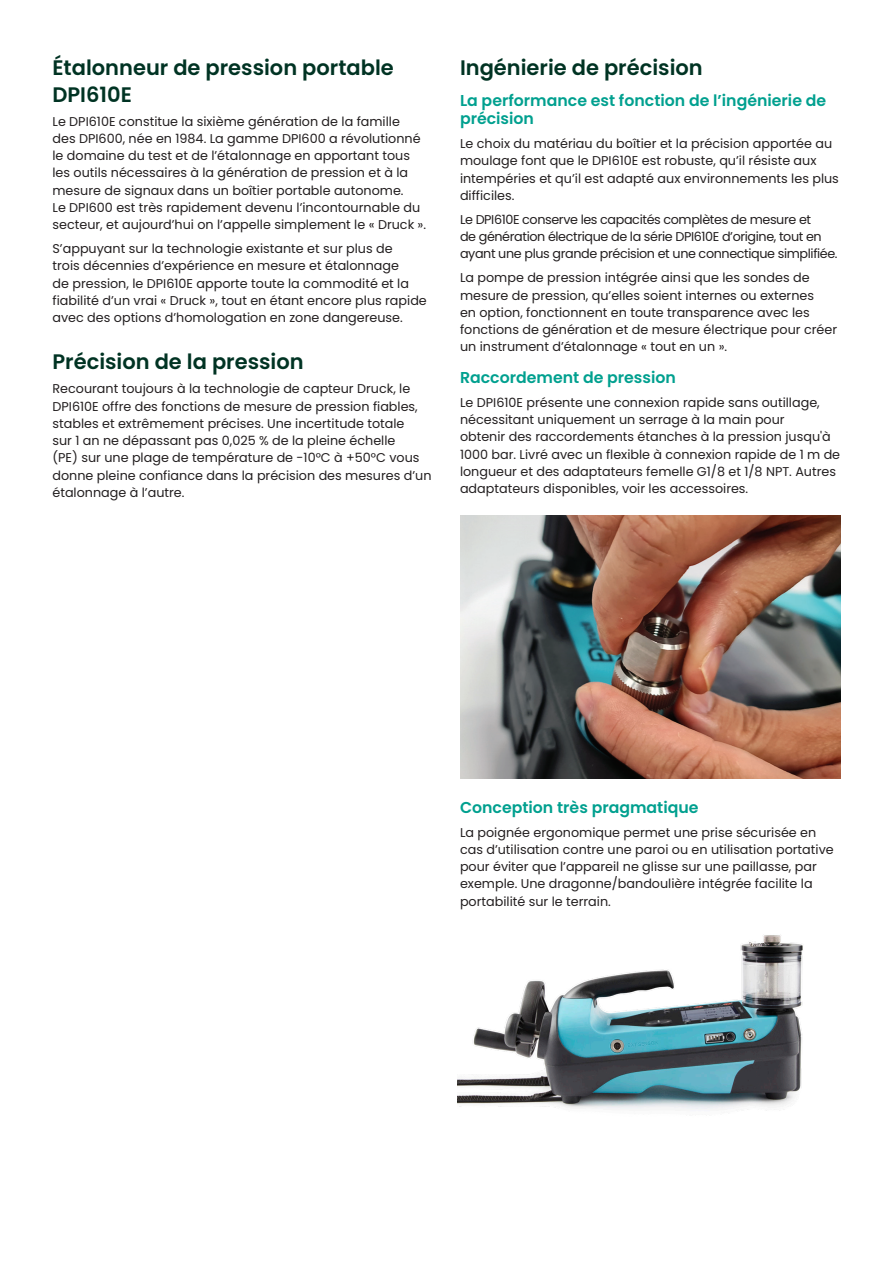
<style>
.page{position:relative;width:893px;height:1263px;background:#fff}
.page>*{position:absolute;margin:0;border:0;box-sizing:border-box;transform-origin:0 0}
.t1{font:600 21px/27px "Poppins";color:#003323}
.t2{font:600 15.75px/18px "Poppins";color:#00a08f}
.t3{font:12.75px/17.2px "Poppins";color:#231f20}
.t4{font:12.75px/17.2px "Poppins";letter-spacing:-.03em;color:#231f20}
</style>
<div class="page">
<img style="left:460px;top:516px;width:380px;height:263px">
<img style="left:458px;top:935px;width:345px;height:176px">
<h1 class="t1" style="left:52px;top:54px;width:343px">Étalonneur de pression portable<br>DPI610E</h1>
<p class="t3" style="left:52px;top:113px;width:375px">Le DPI610E constitue la sixième génération de la famille des DPI600, née en 1984. La gamme DPI600 a révolutionné le domaine du test et de l’étalonnage en apportant tous les outils nécessaires à la génération de pression et à la mesure de signaux dans un boîtier portable autonome.<br>Le DPI600 est très rapidement devenu l’incontournable du secteur, et aujourd’hui on l’appelle simplement le « Druck ».</p>
<p class="t3" style="left:52px;top:240px;width:376px">S’appuyant sur la technologie existante et sur plus de<br>trois décennies d’expérience en mesure et étalonnage<br>de pression, le DPI610E apporte toute la commodité et la fiabilité d’un vrai « Druck », tout en étant encore plus rapide avec des options d’homologation en zone dangereuse.</p>
<h1 class="t1" style="left:52px;top:349px;width:253px">Précision de la pression</h1>
<p class="t3" style="left:52px;top:380px;width:381px">Recourant toujours à la technologie de capteur Druck, le DPI610E offre des fonctions de mesure de pression fiables, stables et extrêmement précises. Une incertitude totale<br>sur 1 an ne dépassant pas 0,025 % de la pleine échelle<br>(PE) sur une plage de température de -10°C à +50°C vous donne pleine confiance dans la précision des mesures d’un étalonnage à l’autre.</p>
<h1 class="t1" style="left:460px;top:54px;width:244px">Ingénierie de précision</h1>
<p class="t2" style="left:460px;top:92px;width:368px">La performance est fonction de l’ingénierie de précision</p>
<p class="t3" style="left:460px;top:135px;width:380px">Le choix du matériau du boîtier et la précision apportée au moulage font que le DPI610E est robuste, qu’il résiste aux intempéries et qu’il est adapté aux environnements les plus difficiles.</p>
<p class="t4" style="left:460px;top:211px;width:379px">Le DPI610E conserve les capacités complètes de mesure et<br>de génération électrique de la série DPI610E d’origine, tout en ayant une plus grande précision et une connectique simplifiée.</p>
<p class="t3" style="left:460px;top:269px;width:379px">La pompe de pression intégrée ainsi que les sondes de mesure de pression, qu’elles soient internes ou externes<br>en option, fonctionnent en toute transparence avec les fonctions de génération et de mesure électrique pour créer un instrument d’étalonnage « tout en un ».</p>
<p class="t2" style="left:460px;top:368px;width:217px">Raccordement de pression</p>
<p class="t3" style="left:460px;top:394px;width:382px">Le DPI610E présente une connexion rapide sans outillage, nécessitant uniquement un serrage à la main pour<br>obtenir des raccordements étanches à la pression jusqu'à 1000 bar. Livré avec un flexible à connexion rapide de 1 m de longueur et des adaptateurs femelle G1/8 et 1/8 NPT. Autres adaptateurs disponibles, voir les accessoires.</p>
<p class="t2" style="left:460px;top:798px;width:240px">Conception très pragmatique</p>
<p class="t3" style="left:460px;top:824px;width:375px">La poignée ergonomique permet une prise sécurisée en cas d’utilisation contre une paroi ou en utilisation portative pour éviter que l’appareil ne glisse sur une paillasse, par exemple. Une dragonne/bandoulière intégrée facilite la portabilité sur le terrain.</p>
</div>
